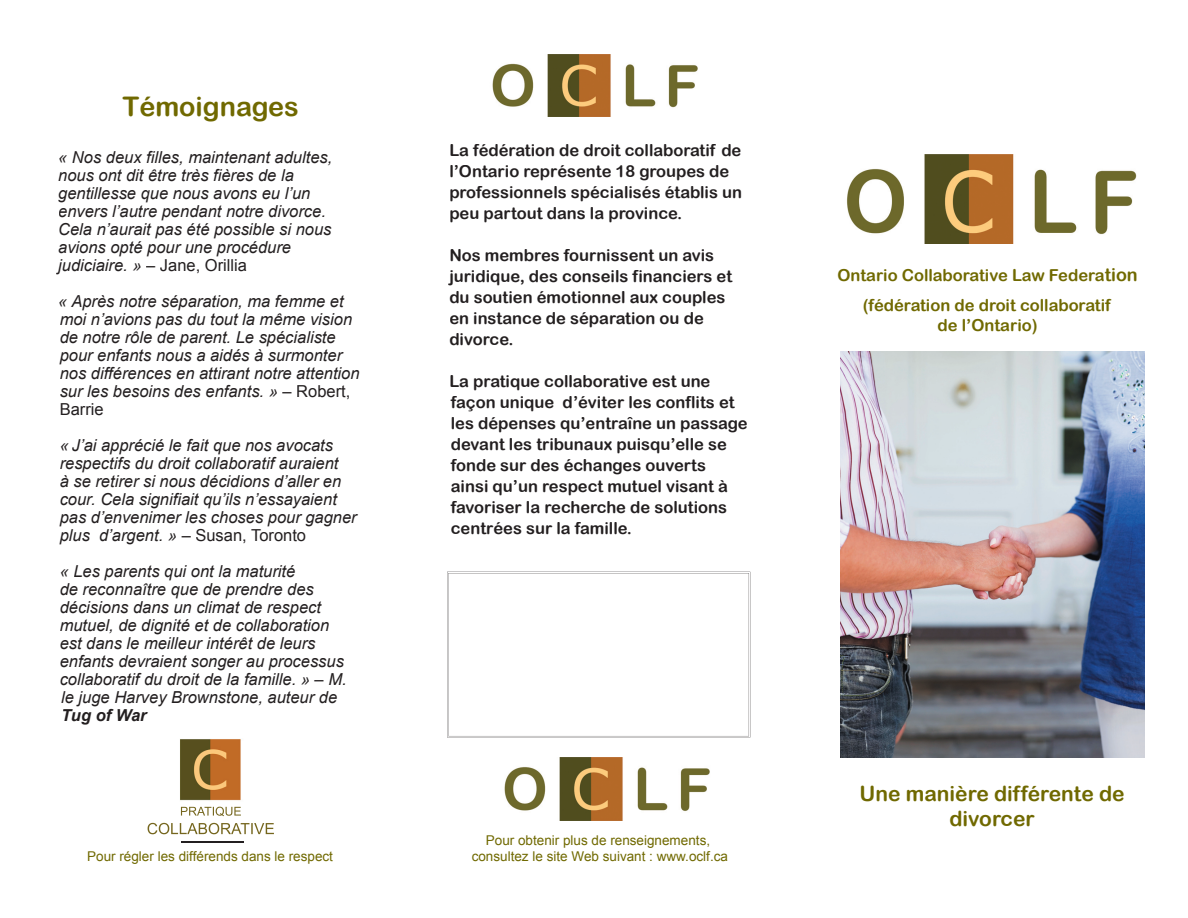
<style>
.page{position:relative;width:1188px;height:918px;background:#fff}
.page>*{position:absolute;margin:0;border:0;box-sizing:border-box;transform-origin:0 0}
.t1{font:27px "Arial Rounded MT Bold";color:#706900}
.t2{font:21px/25.2px "Arial Rounded MT Bold";color:#706900;text-align:center}
.t3{font:italic 16.5px/18px "Arial";color:#231f20}
.t4{font:16.5px/21px "Arial Rounded MT Bold";color:#231f20}
.t5{font:16.5px/30.8px "Arial Rounded MT Bold";color:#706900;text-align:center}
.t6{font:italic 700 16.5px "Arial";color:#231f20}
.t7{font:13.5px/16.2px "Arial";color:#706900;text-align:center}
.s1{font-style:normal}
.s2{font-size:18px}
</style>
<div class="page">
<img style="left:847px;top:154px;width:290px;height:89px">
<img style="left:504px;top:758px;width:206px;height:62px">
<img style="left:492px;top:54px;width:206px;height:63px">
<svg style="left:448px;top:573px;width:301px;height:163px"></svg>
<img style="left:840px;top:352px;width:305px;height:406px">
<hr style="left:181px;top:841px;width:63px;height:2px;background:#d8d9db">
<hr style="left:181px;top:841px;width:63px;height:1px;background:#231f20">
<hr style="left:181px;top:843px;width:63px;height:1px;background:#231f20">
<img style="left:147px;top:739px;width:127px;height:95px">
<img style="left:148px;top:807px;width:93px;height:27px">
<h1 class="t1" style="left:123px;top:90px;width:178px">Témoignages</h1>
<p class="t3" style="left:58px;top:148px;width:276px">« Nos deux filles, maintenant adultes, nous ont dit être très fières de la gentillesse que nous avons eu l’un envers l’autre pendant notre divorce.<br>Cela n’aurait pas été possible si nous avions opté pour une procédure judiciaire. » – <span class="s1">Jane, Orillia</span></p>
<p class="t3" style="left:58px;top:292px;width:303px">« Après notre séparation, ma femme et moi n’avions pas du tout la même vision de notre rôle de parent. Le spécialiste pour enfants nous a aidés à surmonter nos différences en attirant notre attention sur les besoins des enfants. » – <span class="s1">Robert, Barrie</span></p>
<p class="t3" style="left:60px;top:436px;width:299px">« J’ai apprécié le fait que nos avocats respectifs du droit collaboratif auraient<br>à se retirer si nous décidions d’aller en cour. Cela signifiait qu’ils n’essayaient pas d’envenimer les choses pour gagner plus d’argent. » – <span class="s1">Susan, Toronto</span></p>
<p class="t3" style="left:60px;top:562px;width:289px">« Les parents qui ont la maturité<br>de reconnaître que de prendre des décisions dans un climat de respect mutuel, de dignité et de collaboration est dans le meilleur intérêt de leurs enfants devraient songer au processus collaboratif du droit de la famille. » – M. le juge Harvey Brownstone, auteur de</p>
<p class="t6" style="left:61px;top:704px;width:87px">Tug of War</p>
<p class="t7" style="left:87px;top:848px;width:247px">Pour régler les différends dans le respect</p>
<p class="t4" style="left:449px;top:140px;width:294px">La fédération de droit collaboratif de l’Ontario représente 18 groupes de professionnels spécialisés établis un peu partout dans la province.</p>
<p class="t4" style="left:449px;top:245px;width:284px">Nos membres fournissent un avis juridique, des conseils financiers et du soutien émotionnel aux couples en instance de séparation ou de divorce.</p>
<p class="t4" style="left:449px;top:371px;width:300px">La pratique collaborative est une façon unique d’éviter les conflits et les dépenses qu’entraîne un passage devant les tribunaux puisqu’elle se fonde sur des échanges ouverts<br>ainsi qu’un respect mutuel visant à favoriser la recherche de solutions centrées sur la famille.</p>
<p class="t7" style="left:472px;top:832px;width:258px">Pour obtenir plus de renseignements, consultez le site Web suivant : www.oclf.ca</p>
<p class="t5" style="left:837px;top:259px;width:302px">Ontario Collaborative Law Federa<span class="s2">tion </span>(fédération de droit collaboratif</p>
<p class="t5" style="left:938px;top:310px;width:102px">de l’Ontario)</p>
<p class="t2" style="left:859px;top:780px;width:267px">Une manière différente de divorcer</p>
</div>
